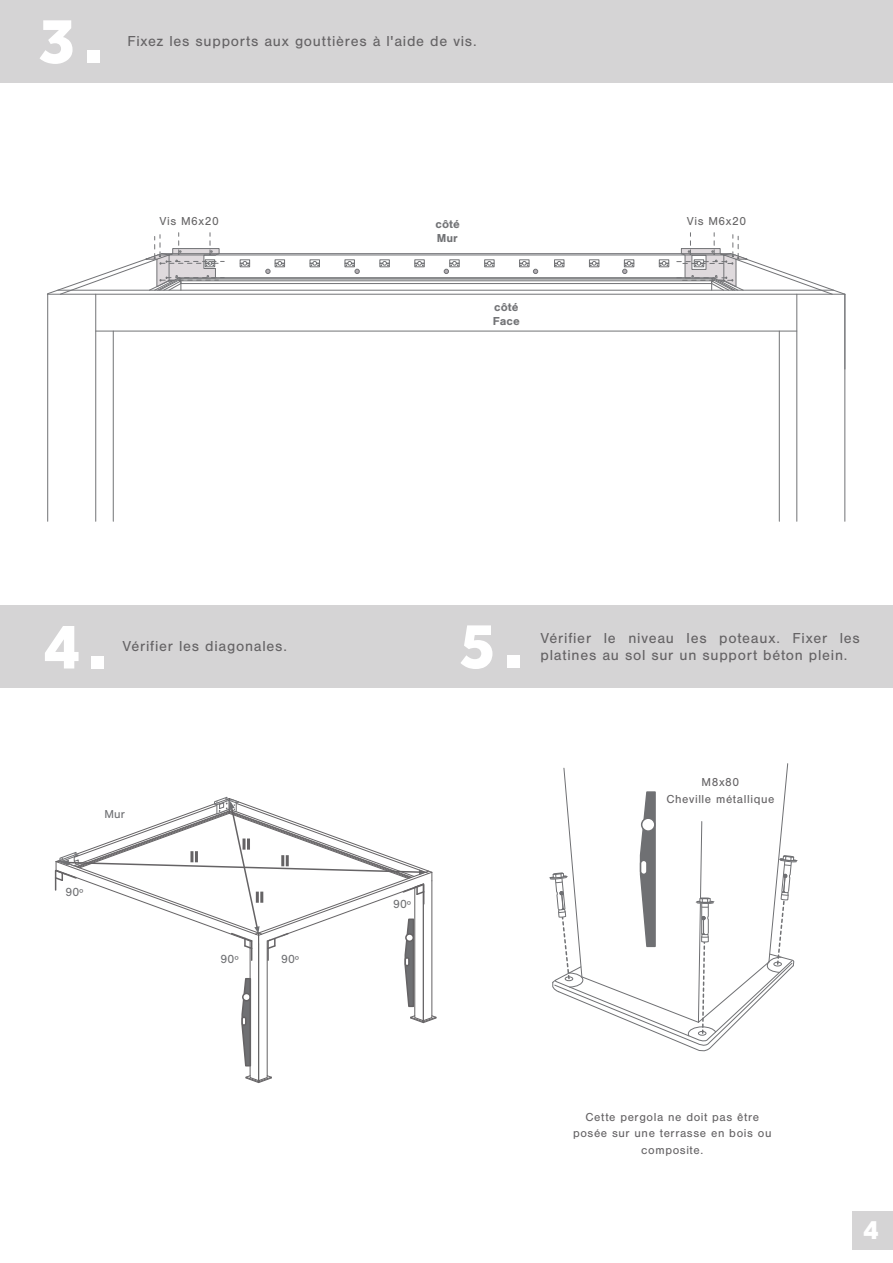
<style>
.page{position:relative;width:893px;height:1263px;background:#fff}
.page>*{position:absolute;margin:0;border:0;box-sizing:border-box;transform-origin:0 0}
.t1{font:800 67.5px "Effra";color:#fff}
.t2{font:800 28.5px "Effra";color:#fff}
.t3{font:15px/16.5px "Nimbus San";letter-spacing:.05em;color:#656365}
.t4{font:12.3px "Nimbus San";color:#6f7073}
.t5{font:12px/16.5px "Nimbus San";letter-spacing:.05em;color:#656365;text-align:center}
.t6{font:12px "Nimbus San";letter-spacing:.05em;color:#666566}
.t7{font:700 12px/14.4px "Nimbus San";color:#727376}
.t8{font:12px "Nimbus San";color:#6f7073}
</style>
<div class="page">
<div style="left:0;top:0;width:893px;height:82px;background:#d5d4d5"></div>
<svg style="left:54px;top:796px;width:383px;height:287px"></svg>
<div style="left:852px;top:1211px;width:41px;height:38px;background:#d5d4d5"></div>
<div style="left:0;top:606px;width:893px;height:82px;background:#d5d4d5"></div>
<svg style="left:549px;top:763px;width:249px;height:289px"></svg>
<hr style="left:169px;top:255px;width:555px;height:1px;background:#727376">
<hr style="left:162px;top:253px;width:569px;height:1px;background:#727376">
<hr style="left:181px;top:283px;width:531px;height:1px;background:#727376">
<hr style="left:181px;top:280px;width:531px;height:1px;background:#727376">
<hr style="left:181px;top:279px;width:531px;height:1px;background:#727376">
<hr style="left:181px;top:278px;width:532px;height:1px;background:#727376">
<hr style="left:47px;top:294px;width:798px;height:1px;background:#727376">
<hr style="left:58px;top:290px;width:775px;height:1px;background:#727376">
<hr style="left:96px;top:331px;width:701px;height:1px;background:#727376">
<hr style="left:95px;top:294px;width:1px;height:227px;background:#727376">
<hr style="left:113px;top:331px;width:1px;height:190px;background:#727376">
<hr style="left:47px;top:294px;width:1px;height:227px;background:#727376">
<hr style="left:796px;top:294px;width:1px;height:227px;background:#727376">
<hr style="left:779px;top:331px;width:1px;height:190px;background:#727376">
<hr style="left:844px;top:294px;width:1px;height:227px;background:#727376">
<svg style="left:239px;top:259px;width:11px;height:9px"></svg>
<svg style="left:309px;top:259px;width:11px;height:9px"></svg>
<svg style="left:379px;top:259px;width:11px;height:9px"></svg>
<svg style="left:414px;top:259px;width:11px;height:9px"></svg>
<svg style="left:484px;top:259px;width:11px;height:9px"></svg>
<svg style="left:554px;top:259px;width:11px;height:9px"></svg>
<svg style="left:589px;top:259px;width:11px;height:9px"></svg>
<svg style="left:658px;top:259px;width:11px;height:9px"></svg>
<svg style="left:265px;top:259px;width:20px;height:15px"></svg>
<svg style="left:344px;top:259px;width:16px;height:15px"></svg>
<svg style="left:444px;top:259px;width:16px;height:15px"></svg>
<svg style="left:519px;top:259px;width:19px;height:15px"></svg>
<svg style="left:622px;top:259px;width:13px;height:15px"></svg>
<svg style="left:676px;top:233px;width:170px;height:62px"></svg>
<svg style="left:47px;top:233px;width:177px;height:62px"></svg>
<h1 class="t1" style="left:39px;top:0;width:66px">3.</h1>
<p class="t3" style="left:127px;top:33px;width:351px">Fixez les supports aux gouttières à l'aide de vis.</p>
<p class="t6" style="left:159px;top:215px;width:61px">Vis M6x20</p>
<p class="t6" style="left:687px;top:215px;width:61px">Vis M6x20</p>
<p class="t7" style="left:436px;top:217px;width:26px">côté<br>Mur</p>
<p class="t7" style="left:493px;top:300px;width:28px">côté<br>Face</p>
<h1 class="t1" style="left:459px;top:605px;width:66px">5.</h1>
<h1 class="t1" style="left:43px;top:606px;width:66px">4.</h1>
<p class="t3" style="left:540px;top:630px;width:321px">Vérifier le niveau les poteaux. Fixer les platines au sol sur un support béton plein.</p>
<p class="t3" style="left:122px;top:638px;width:166px">Vérifier les diagonales.</p>
<p class="t8" style="left:105px;top:808px;width:22px">Mur</p>
<p class="t4" style="left:65px;top:885px;width:20px">90º</p>
<p class="t4" style="left:221px;top:952px;width:20px">90º</p>
<p class="t4" style="left:281px;top:952px;width:20px">90º</p>
<p class="t4" style="left:393px;top:897px;width:20px">90º</p>
<p class="t5" style="left:666px;top:774px;width:110px">M8x80<br>Cheville métallique</p>
<p class="t5" style="left:573px;top:1109px;width:200px">Cette pergola ne doit pas être posée sur une terrasse en bois ou composite.</p>
<h2 class="t2" style="left:863px;top:1213px;width:17px">4</h2>
</div>
